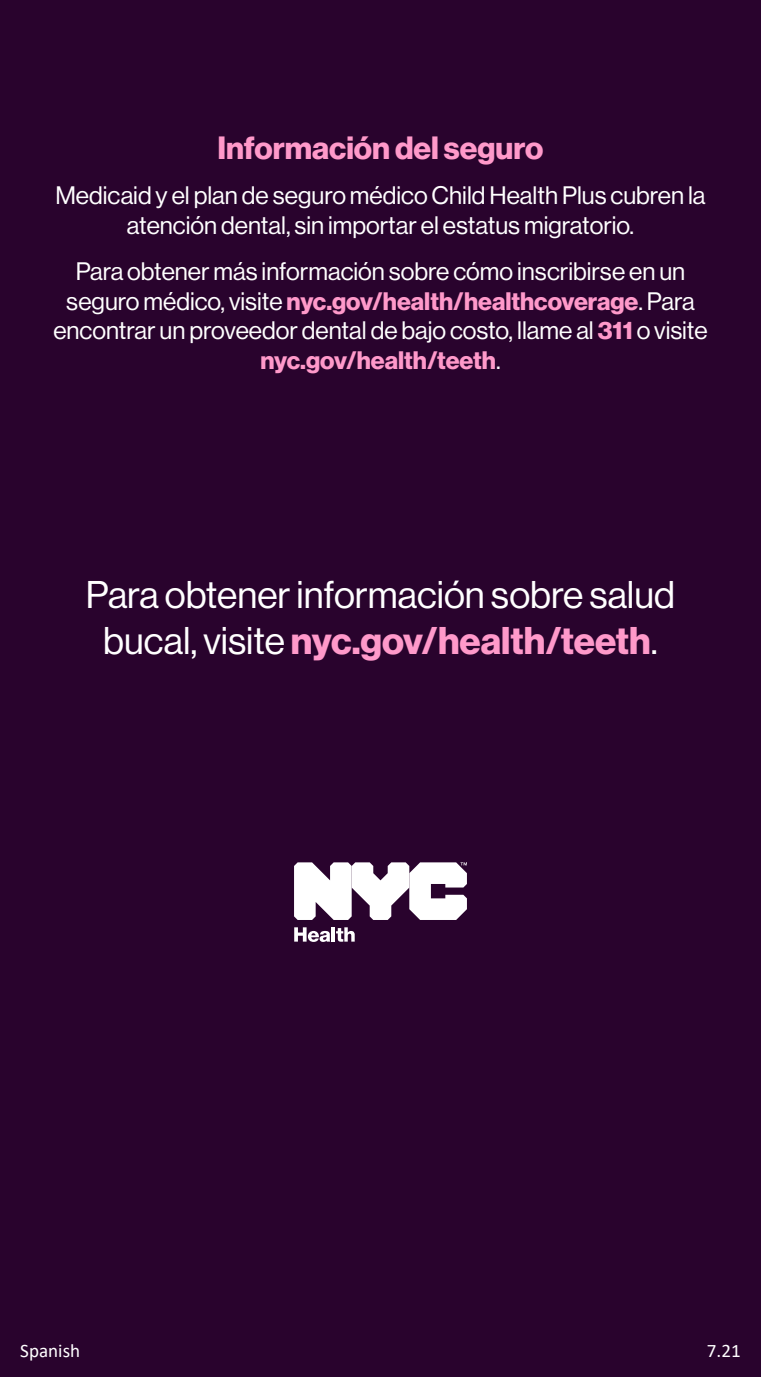
<style>
.page{position:relative;width:761px;height:1377px;background:#29032d}
.page>*{position:absolute;margin:0;border:0;box-sizing:border-box;transform-origin:0 0}
.t1{font:37.8px/45.4px "Neue Haas Display";color:#fff;text-align:center}
.t2{font:700 31.5px "Neue Haas Display";color:#ff99ca}
.Body{font:24.75px/29.7px "Neue Haas Display";color:#fff;text-align:center}
.t3{font:19.12px "Calibri";color:#fff}
.s1{font-weight:700;color:#ff99ca}
</style>
<div class="page">
<svg style="left:294px;top:927px;width:36px;height:15px"></svg>
<hr style="left:332px;top:927px;width:3px;height:15px;background:#fff">
<svg style="left:336px;top:927px;width:19px;height:15px"></svg>
<svg style="left:294px;top:862px;width:173px;height:58px"></svg>
<p class="t2" style="left:217px;top:129px;width:327px">Información del seguro</p>
<p class="Body" style="left:55px;top:181px;width:651px">Medicaid y el plan de seguro médico Child Health Plus cubren la atención dental, sin importar el estatus migratorio.</p>
<p class="Body" style="left:53px;top:257px;width:655px">Para obtener más información sobre cómo inscribirse en un seguro médico, visite <span class="s1">nyc.gov/health/healthcoverage</span>. Para encontrar un proveedor dental de bajo costo, llame al <span class="s1">311</span> o visite <span class="s1">nyc.gov/health/teeth</span>.</p>
<p class="t1" style="left:86px;top:572px;width:590px">Para obtener información sobre salud bucal, visite <span class="s1">nyc.gov/health/teeth</span>.</p>
<p class="t3" style="left:20px;top:1337px;width:61px">Spanish</p>
<p class="t3" style="left:706px;top:1337px;width:35px">7.21</p>
</div>
